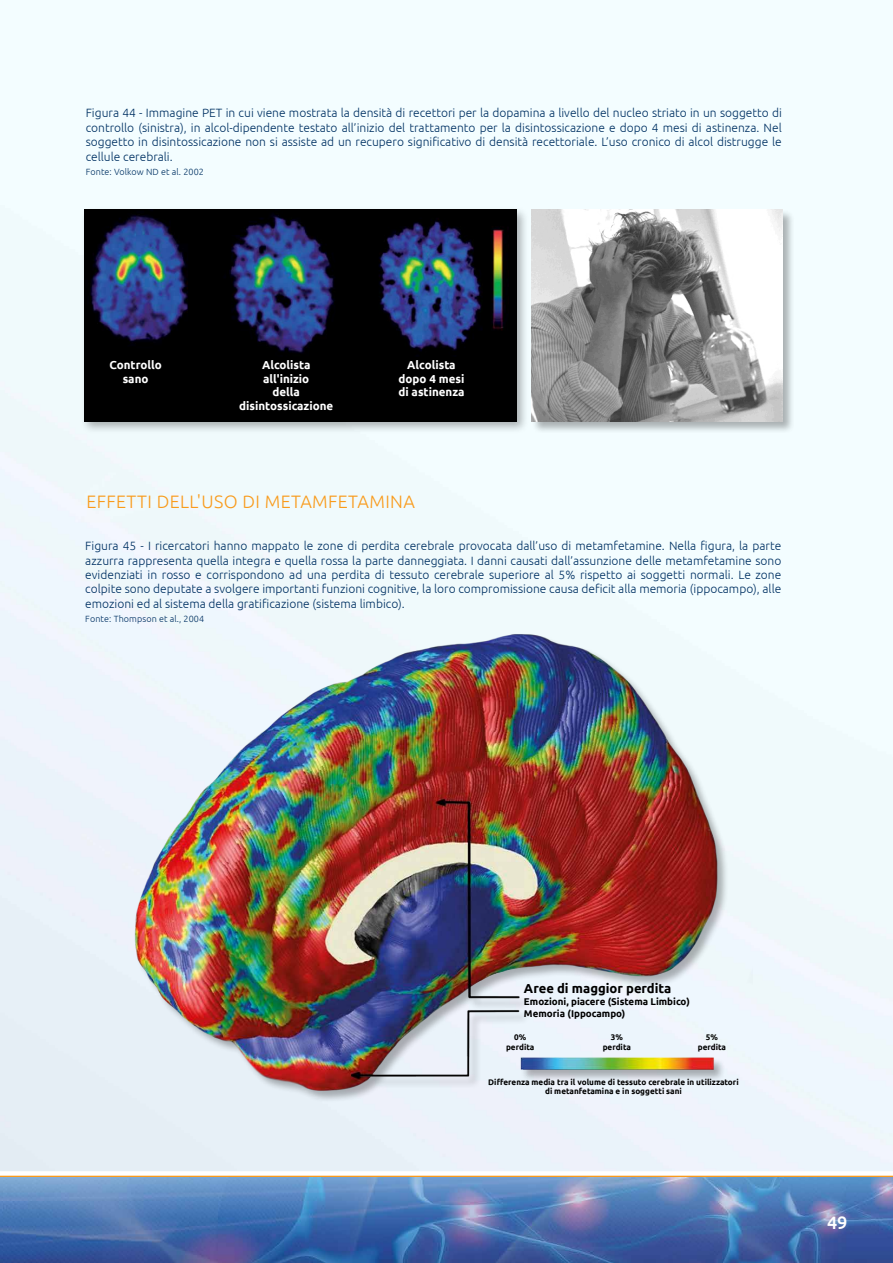
<style>
.page{position:relative;width:893px;height:1263px;background:#fff}
.page>*{position:absolute;margin:0;border:0;box-sizing:border-box;transform-origin:0 0}
.t1{font:300 18px "Ubuntu";letter-spacing:.02em;color:#f99b1c}
.t2{font:500 18px "Ubuntu";color:#fff}
.t3{font:700 13.05px "Ubuntu";color:#000}
.t4{font:300 12px/14.5px "Ubuntu";color:#003163;text-align:justify}
.t5{font:700 11.55px/13.8px "Ubuntu";color:#fff;text-align:center}
.t6{font:700 9.75px/11.7px "Ubuntu";color:#000}
.t7{font:300 9px "Ubuntu";letter-spacing:.01em;color:#003163}
.t8{font:700 8.1px/9.8px "Ubuntu";color:#000;text-align:center}
</style>
<div class="page">
<svg style="left:0;top:1171px;width:893px;height:5px"></svg>
<svg style="left:0;top:1176px;width:893px;height:2px;background:#b89f77"></svg>
<img style="left:0;top:1178px;width:893px;height:85px">
<div style="left:80px;top:206px;width:449px;height:228px;background:#000;opacity:.3"></div>
<img style="left:84px;top:210px;width:433px;height:211px">
<div style="left:135px;top:634px;width:627px;height:469px;background:#eef7fc"></div>
<img style="left:102px;top:629px;width:650px;height:468px">
<div style="left:532px;top:209px;width:263px;height:225px;background:#000;opacity:.3"></div>
<img style="left:532px;top:210px;width:250px;height:211px">
<p class="t4" style="left:86px;top:105px;width:698px">Figura 44 - Immagine PET in cui viene mostrata la densità di recettori per la dopamina a livello del nucleo striato in un soggetto di controllo (sinistra), in alcol-dipendente testato all’inizio del trattamento per la disintossicazione e dopo 4 mesi di astinenza. Nel soggetto in disintossicazione non si assiste ad un recupero significativo di densità recettoriale. L’uso cronico di alcol distrugge le cellule cerebrali.</p>
<p class="t7" style="left:86px;top:166px;width:120px">Fonte: Volkow ND et al. 2002</p>
<p class="t5" style="left:109px;top:357px;width:54px">Controllo sano</p>
<p class="t5" style="left:239px;top:357px;width:96px">Alcolista all'inizio<br>della disintossicazione</p>
<p class="t5" style="left:398px;top:357px;width:67px">Alcolista dopo 4 mesi di astinenza</p>
<h1 class="t1" style="left:86px;top:491px;width:330px">EFFETTI DELL'USO DI METAMFETAMINA</h1>
<p class="t4" style="left:85px;top:538px;width:698px">Figura 45 - I ricercatori hanno mappato le zone di perdita cerebrale provocata dall’uso di metamfetamine. Nella figura, la parte azzurra rappresenta quella integra e quella rossa la parte danneggiata. I danni causati dall’assunzione delle metamfetamine sono evidenziati in rosso e corrispondono ad una perdita di tessuto cerebrale superiore al 5% rispetto ai soggetti normali. Le zone colpite sono deputate a svolgere importanti funzioni cognitive, la loro compromissione causa deficit alla memoria (ippocampo), alle emozioni ed al sistema della gratificazione (sistema limbico).</p>
<p class="t7" style="left:85px;top:613px;width:120px">Fonte: Thompson et al., 2004</p>
<p class="t3" style="left:524px;top:980px;width:149px">Aree di maggior perdita</p>
<p class="t6" style="left:524px;top:995px;width:167px">Emozioni, piacere (Sistema Limbico)<br>Memoria (Ippocampo)</p>
<p class="t8" style="left:506px;top:1032px;width:30px">0% perdita</p>
<p class="t8" style="left:603px;top:1032px;width:30px">3% perdita</p>
<p class="t8" style="left:698px;top:1032px;width:30px">5% perdita</p>
<p class="t8" style="left:488px;top:1077px;width:252px">Differenza media tra il volume di tessuto cerebrale in utilizzatori di metanfetamina e in soggetti sani</p>
<h1 class="t2" style="left:827px;top:1211px;width:22px">49</h1>
</div>
